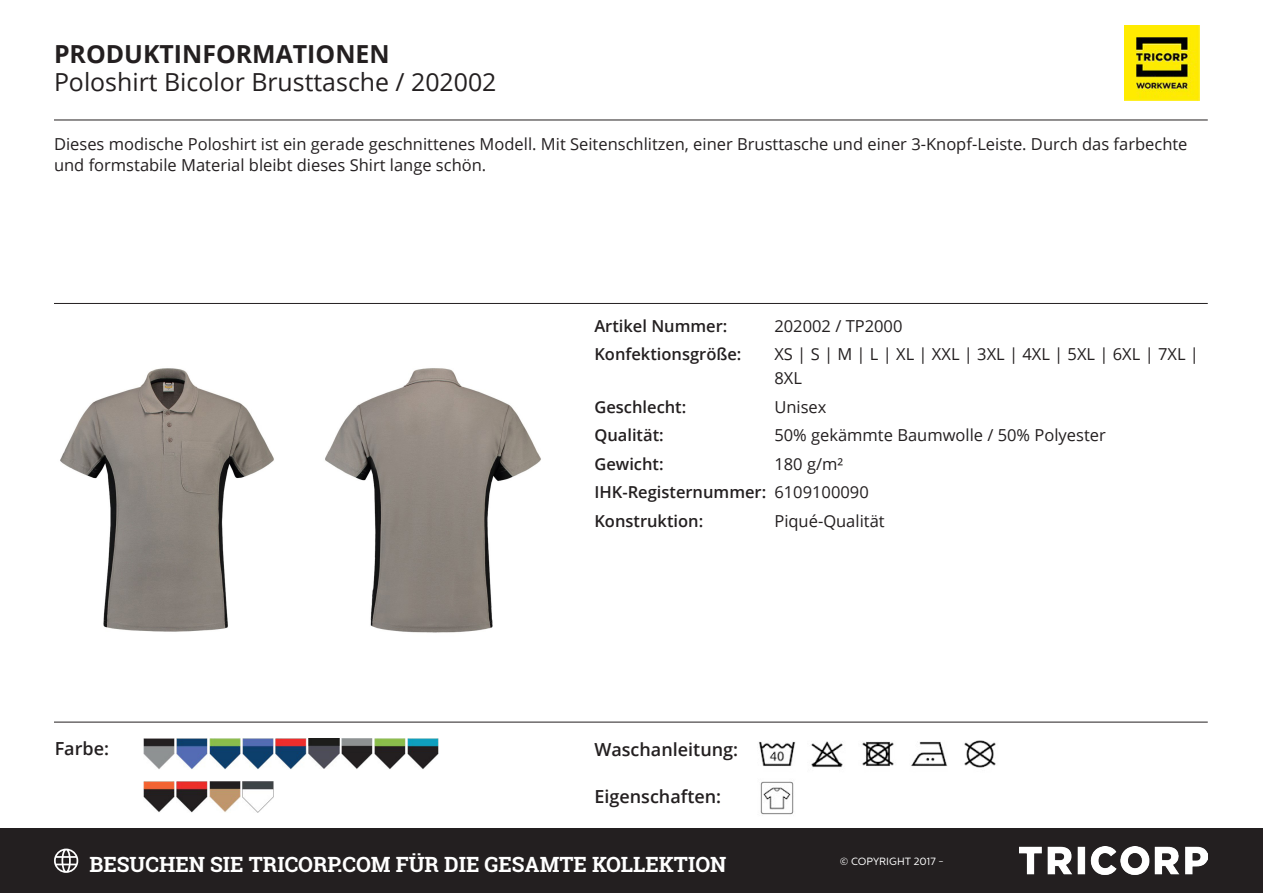
<style>
.page{position:relative;width:1263px;height:893px;background:#fff}
.page>*{position:absolute;margin:0;border:0;box-sizing:border-box;transform-origin:0 0}
.t1{font:24.9px "Open Sans";color:#231f20}
.t2{font:700 24.9px "Open Sans";color:#231f20}
.t3{font:700 21px "Roboto Slab";color:#fff}
.t4{font:600 18px "Open Sans";color:#231f20}
.Kenmerken{font:16.5px/21px "Open Sans";color:#231f20}
.Kenmerk{font:16.5px/24px "Open Sans";color:#231f20}
.Kenmerk-2{font:600 16.5px "Open Sans";color:#231f20}
.t5{font:10.5px "Centrale Sans";color:#fff}
.s1{font-weight:400}
</style>
<div class="page">
<img style="left:1124px;top:26px;width:75px;height:74px">
<img style="left:60px;top:368px;width:214px;height:264px">
<img style="left:325px;top:368px;width:216px;height:265px">
<img style="left:862px;top:741px;width:32px;height:25px">
<img style="left:758px;top:741px;width:38px;height:25px">
<img style="left:811px;top:741px;width:32px;height:27px">
<img style="left:964px;top:740px;width:32px;height:28px">
<img style="left:911px;top:741px;width:37px;height:25px">
<img style="left:760px;top:781px;width:34px;height:34px">
<img style="left:143px;top:738px;width:31px;height:31px">
<img style="left:176px;top:738px;width:31px;height:31px">
<img style="left:209px;top:738px;width:31px;height:31px">
<img style="left:242px;top:738px;width:31px;height:31px">
<img style="left:276px;top:738px;width:31px;height:31px">
<img style="left:309px;top:738px;width:31px;height:31px">
<img style="left:342px;top:738px;width:31px;height:31px">
<img style="left:375px;top:738px;width:31px;height:31px">
<img style="left:408px;top:738px;width:31px;height:31px">
<img style="left:143px;top:781px;width:31px;height:31px">
<img style="left:176px;top:781px;width:31px;height:31px">
<img style="left:209px;top:781px;width:31px;height:31px">
<img style="left:242px;top:781px;width:31px;height:31px">
<hr style="left:54px;top:120px;width:1154px;height:1px;background:#231f20">
<hr style="left:54px;top:303px;width:1154px;height:1px;background:#231f20">
<hr style="left:54px;top:722px;width:1154px;height:1px;background:#231f20">
<div style="left:0;top:828px;width:1263px;height:65px;background:#231f20"></div>
<svg style="left:54px;top:849px;width:24px;height:24px"></svg>
<img style="left:1020px;top:847px;width:188px;height:28px">
<p class="t2" style="left:54px;top:36px;width:337px">PRODUKTINFORMATIONEN</p>
<p class="t1" style="left:54px;top:65px;width:444px">Poloshirt Bicolor Brusttasche / 202002</p>
<p class="Kenmerken" style="left:54px;top:133px;width:1135px">Dieses modische Poloshirt ist ein gerade geschnittenes Modell. Mit Seitenschlitzen, einer Brusttasche und einer 3-Knopf-Leiste. Durch das farbechte und formstabile Material bleibt dieses Shirt lange schön.</p>
<p class="t4" style="left:55px;top:736px;width:56px">Farbe:</p>
<p class="Kenmerk-2" style="left:594px;top:314px;width:135px">Artikel Nummer:</p>
<p class="Kenmerk" style="left:774px;top:313px;width:130px">202002 / TP2000</p>
<p class="Kenmerk-2" style="left:594px;top:343px;width:149px">Konfektionsgröße:</p>
<p class="Kenmerk" style="left:774px;top:342px;width:426px">XS | S | M | L | XL | XXL | 3XL | 4XL | 5XL | 6XL | 7XL |<br>8XL</p>
<p class="Kenmerk-2" style="left:594px;top:395px;width:93px">Geschlecht:</p>
<p class="Kenmerk" style="left:774px;top:394px;width:54px">Unisex</p>
<p class="Kenmerk-2" style="left:594px;top:424px;width:71px">Qualität:</p>
<p class="Kenmerk" style="left:774px;top:423px;width:333px">50% gekämmte Baumwolle / 50% Polyester</p>
<p class="Kenmerk-2" style="left:594px;top:452px;width:71px">Gewicht:</p>
<p class="Kenmerk" style="left:774px;top:451px;width:70px">180 g/m²</p>
<p class="Kenmerk-2" style="left:594px;top:481px;width:276px">IHK-Registernummer: <span class="s1">6109100090</span></p>
<p class="Kenmerk-2" style="left:594px;top:509px;width:110px">Konstruktion:</p>
<p class="Kenmerk" style="left:774px;top:508px;width:112px">Piqué-Qualität</p>
<p class="t4" style="left:594px;top:737px;width:145px">Waschanleitung:</p>
<p class="t4" style="left:594px;top:784px;width:128px">Eigenschaften:</p>
<p class="t3" style="left:90px;top:850px;width:638px">BESUCHEN SIE TRICORP.COM FÜR DIE GESAMTE KOLLEKTION</p>
<p class="t5" style="left:840px;top:855px;width:106px">© COPYRIGHT 2017 -</p>
</div>
